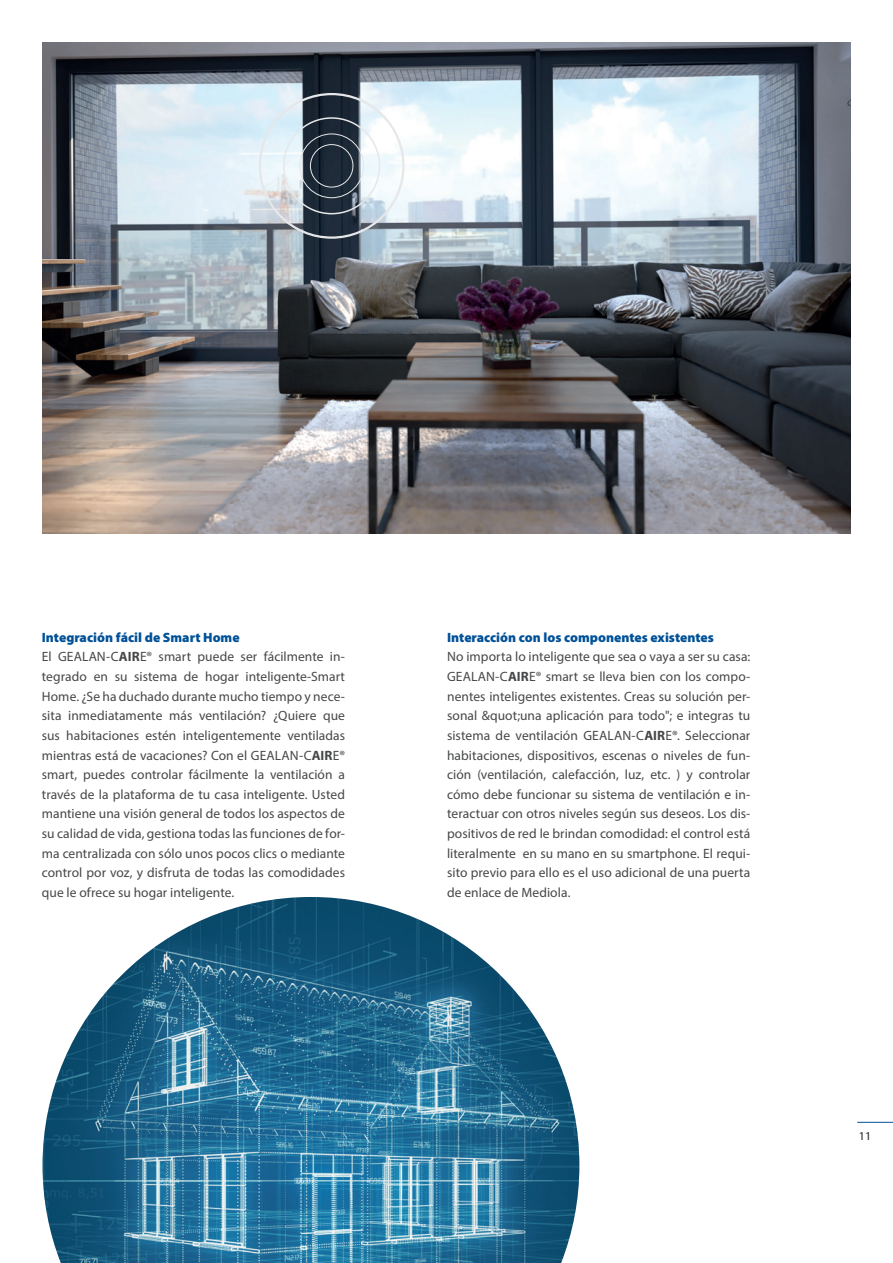
<style>
.page{position:relative;width:893px;height:1263px;background:#fff}
.page>*{position:absolute;margin:0;border:0;box-sizing:border-box;transform-origin:0 0}
.t1{font:13.5px/19.6px "Myriad Pro";letter-spacing:.005em;color:#464748;text-align:justify}
.t2{font:900 13.5px "Myriad Pro";color:#015198}
.t3{font:12px "Myriad Pro";color:#231f20}
.s1{font-weight:900;color:#015198}
.s2{font-weight:700}
</style>
<div class="page">
<img style="left:43px;top:897px;width:536px;height:366px">
<img style="left:43px;top:43px;width:807px;height:490px">
<div style="left:310px;top:144px;width:43px;height:43px;border:1px solid #e6e7e9;border-radius:50%"></div>
<div style="left:299px;top:134px;width:65px;height:64px;border:1px solid #e6e7e9;border-radius:50%"></div>
<div style="left:283px;top:117px;width:97px;height:97px;border:2px solid #e6e7e9;border-radius:50%"></div>
<hr style="left:857px;top:1122px;width:36px;height:1px;background:#015198">
<p class="t1" style="left:42px;top:627px;width:305px;text-align:left"><span class="s1">Integración fácil de Smart Home<br></span>El GEALAN-C<span class="s2">AIR</span>E® smart puede ser fácilmente in&shy;tegrado en su sistema de hogar inteligente-Smart Home. ¿Se ha duchado durante mucho tiempo y nece&shy;sita inmediatamente más ventilación? ¿Quiere que sus habitaciones estén inteligentemente ventiladas mientras está de vacaciones? Con el GEALAN-C<span class="s2">AIR</span>E® smart, puedes controlar fácilmente la ventilación a través de la plataforma de tu casa inteligente. Usted mantiene una visión general de todos los aspectos de su calidad de vida, gestiona todas las funciones de for&shy;ma centralizada con sólo unos pocos clics o mediante control por voz, y disfruta de todas las comodidades que le ofrece su hogar inteligente.</p>
<p class="t2" style="left:447px;top:628px;width:268px">Interacción con los componentes existentes</p>
<p class="t1" style="left:447px;top:647px;width:305px">No importa lo inteligente que sea o vaya a ser su casa:<br>GEALAN-C<span class="s2">AIR</span>E® smart se lleva bien con los compo&shy;nentes inteligentes existentes. Creas su solución per&shy;sonal &amp;quot;una aplicación para todo"; e integras tu sistema de ventilación GEALAN-C<span class="s2">AIR</span>E®. Seleccionar habitaciones, dispositivos, escenas o niveles de fun&shy;ción (ventilación, calefacción, luz, etc. ) y controlar cómo debe funcionar su sistema de ventilación e in&shy;teractuar con otros niveles según sus deseos. Los dis&shy;positivos de red le brindan comodidad: el control está literalmente en su mano en su smartphone. El requi&shy;sito previo para ello es el uso adicional de una puerta de enlace de Mediola.</p>
<p class="t3" style="left:859px;top:1128px;width:14px">11</p>
</div>
